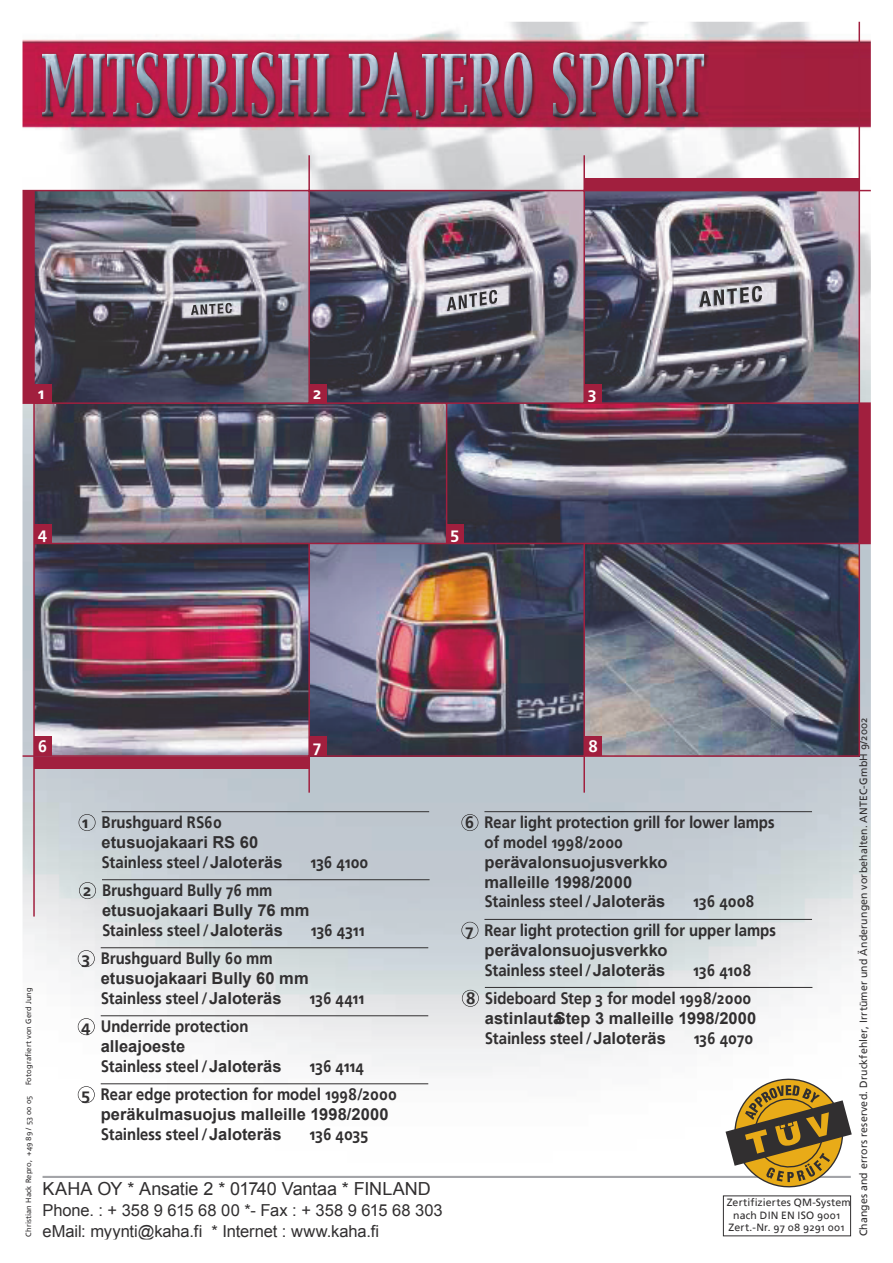
<style>
.page{position:relative;width:893px;height:1263px;background:#fff}
.page>*{position:absolute;margin:0;border:0;box-sizing:border-box;transform-origin:0 0}
.t1{font:18px "Arial";letter-spacing:-.005em;color:#312f30}
.t2{font:700 16.5px/19.8px "Frutiger Linotype";letter-spacing:.005em;color:#312f30;scale:.9 1}
.t3{font:700 16.5px/19.8px "Arial";color:#312f30}
.t4{font:16.5px "Arial";letter-spacing:-.005em;color:#312f30}
.t5{font:700 16.5px "Frutiger Linotype";letter-spacing:.005em;color:#312f30}
.t6{font:700 16.5px "Frutiger Linotype";color:#fff}
.t7{font:10.5px/12.6px "Frutiger Linotype";letter-spacing:.015em;color:#312f30;text-align:center}
.t8{font:7.5px "Frutiger Linotype";letter-spacing:.02em;color:#312f30}
.s1{font-weight:400;font-style:italic}
.s2{font-family:"Arial"}
</style>
<div class="page">
<img style="left:22px;top:21px;width:849px;height:1216px">
<p class="t6" style="left:38px;top:383px;width:8px">1</p>
<p class="t6" style="left:38px;top:524px;width:11px">4</p>
<p class="t6" style="left:313px;top:383px;width:10px">2</p>
<p class="t6" style="left:588px;top:383px;width:10px">3</p>
<p class="t6" style="left:450px;top:524px;width:10px">5</p>
<p class="t6" style="left:38px;top:736px;width:11px">6</p>
<p class="t6" style="left:313px;top:736px;width:10px">7</p>
<p class="t6" style="left:588px;top:736px;width:11px">8</p>
<p class="t8" style="left:24px;top:1085px;width:100px;rotate:-90deg">Fotografiert von Gerd Jung</p>
<p class="t8" style="left:24px;top:1156px;width:62px;rotate:-90deg">+49 89 / 53 00 05</p>
<p class="t8" style="left:24px;top:1237px;width:79px;rotate:-90deg">Christian Hack Repro,</p>
<p class="t5" style="left:82px;top:812px;width:8px">1</p>
<p class="t2" style="left:102px;top:813px;width:135px">Brushguard RS60</p>
<p class="t3" style="left:102px;top:833px;width:158px">etusuojakaari RS 60</p>
<p class="t2" style="left:102px;top:852px;width:203px">Stainless steel <span class="s1">/</span> <span class="s2">Jaloteräs</span></p>
<p class="t2" style="left:310px;top:852px;width:66px">136 4100</p>
<p class="t5" style="left:83px;top:881px;width:10px">2</p>
<p class="t2" style="left:102px;top:881px;width:191px">Brushguard Bully 76 mm</p>
<p class="t3" style="left:102px;top:901px;width:209px">etusuojakaari Bully 76 mm</p>
<p class="t2" style="left:102px;top:920px;width:203px">Stainless steel <span class="s1">/</span> <span class="s2">Jaloteräs</span></p>
<p class="t2" style="left:311px;top:920px;width:61px">136 4311</p>
<p class="t5" style="left:82px;top:949px;width:10px">3</p>
<p class="t2" style="left:101px;top:949px;width:192px">Brushguard Bully 60 mm</p>
<p class="t3" style="left:101px;top:969px;width:209px">etusuojakaari Bully 60 mm</p>
<p class="t2" style="left:101px;top:988px;width:203px">Stainless steel <span class="s1">/</span> <span class="s2">Jaloteräs</span></p>
<p class="t2" style="left:309px;top:988px;width:62px">136 4411</p>
<p class="t5" style="left:81px;top:1017px;width:11px">4</p>
<p class="t2" style="left:101px;top:1017px;width:165px">Underride protection</p>
<p class="t3" style="left:101px;top:1037px;width:86px">alleajoeste</p>
<p class="t2" style="left:101px;top:1056px;width:203px">Stainless steel <span class="s1">/</span> <span class="s2">Jaloteräs</span></p>
<p class="t2" style="left:309px;top:1056px;width:62px">136 4114</p>
<p class="t5" style="left:82px;top:1085px;width:10px">5</p>
<p class="t2" style="left:101px;top:1085px;width:330px">Rear edge protection for model 1998/2000</p>
<p class="t3" style="left:101px;top:1105px;width:289px">peräkulmasuojus malleille 1998/2000</p>
<p class="t2" style="left:101px;top:1124px;width:203px">Stainless steel <span class="s1">/</span> <span class="s2">Jaloteräs</span></p>
<p class="t2" style="left:309px;top:1124px;width:67px">136 4035</p>
<p class="t1" style="left:43px;top:1177px;width:390px">KAHA OY * Ansatie 2 * 01740 Vantaa * FINLAND</p>
<p class="t4" style="left:43px;top:1199px;width:401px">Phone. : + 358 9 615 68 00 *- Fax : + 358 9 615 68 303</p>
<p class="t4" style="left:43px;top:1220px;width:338px">eMail: myynti@kaha.fi * Internet : www.kaha.fi</p>
<p class="t5" style="left:465px;top:813px;width:11px">6</p>
<p class="t2" style="left:484px;top:812px;width:324px">Rear light protection grill for lower lamps of model 1998/2000</p>
<p class="t3" style="left:484px;top:853px;width:185px">perävalonsuojusverkko malleille 1998/2000</p>
<p class="t2" style="left:484px;top:892px;width:203px">Stainless steel <span class="s1">/</span> <span class="s2">Jaloteräs</span></p>
<p class="t2" style="left:693px;top:892px;width:69px">136 4008</p>
<p class="t5" style="left:465px;top:921px;width:10px">7</p>
<p class="t2" style="left:484px;top:920px;width:325px">Rear light protection grill for upper lamps</p>
<p class="t3" style="left:484px;top:941px;width:185px">perävalonsuojusverkko</p>
<p class="t2" style="left:484px;top:960px;width:203px">Stainless steel <span class="s1">/</span> <span class="s2">Jaloteräs</span></p>
<p class="t2" style="left:693px;top:960px;width:66px">136 4108</p>
<p class="t5" style="left:465px;top:988px;width:11px">8</p>
<p class="t2" style="left:485px;top:988px;width:297px">Sideboard Step 3 for model 1998/2000</p>
<p class="t3" style="left:485px;top:1009px;width:273px">astinlautaStep 3 malleille 1998/2000</p>
<p class="t2" style="left:485px;top:1028px;width:203px">Stainless steel <span class="s1">/</span> <span class="s2">Jaloteräs</span></p>
<p class="t2" style="left:693px;top:1028px;width:68px">136 4070</p>
<p class="t7" style="left:726px;top:1196px;width:125px">Zertifiziertes QM-System nach DIN EN ISO 9001<br>Zert.-Nr. 97 08 9291 001</p>
<p class="t7" style="left:857px;top:1236px;width:521px;rotate:-90deg">Changes and errors reserved. Druckfehler, Irrtümer und Änderungen vorbehalten. ANTEC-GmbH 9/2002</p>
</div>
